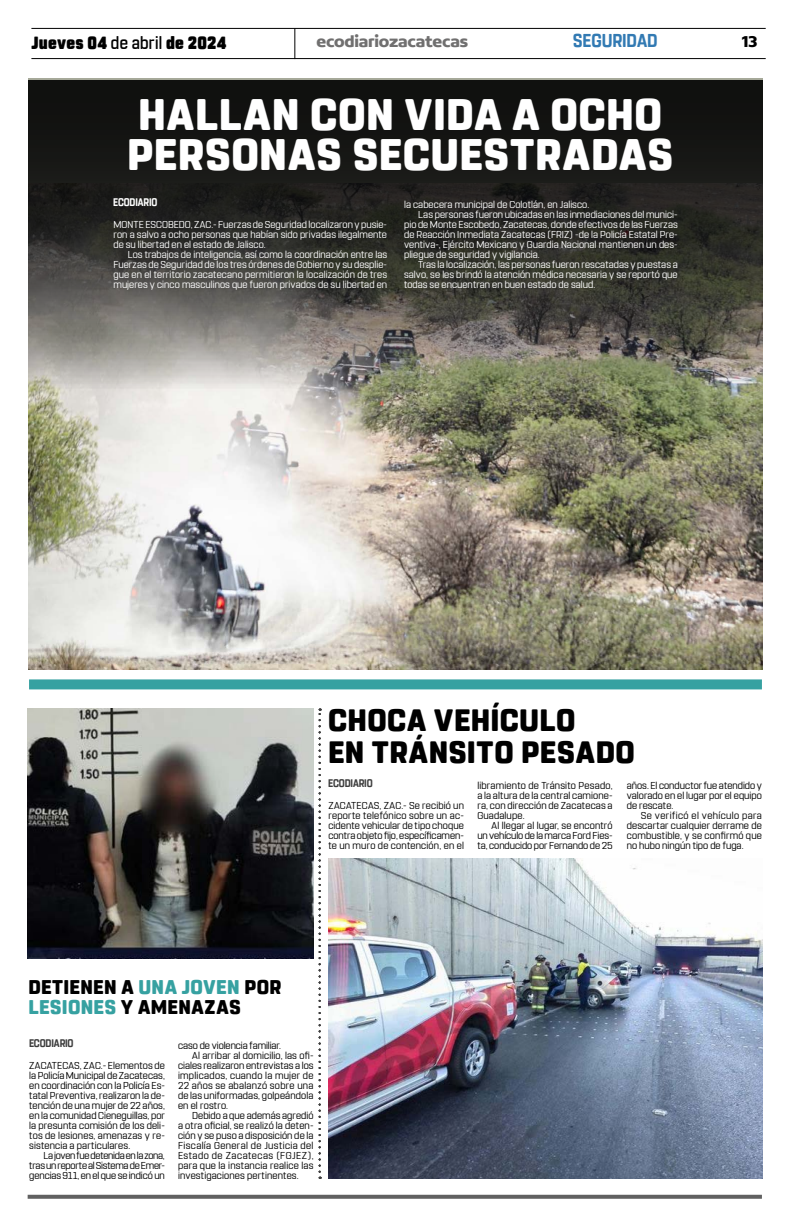
<style>
.page{position:relative;width:791px;height:1225px;background:#fff}
.page>*{position:absolute;margin:0;border:0;box-sizing:border-box;transform-origin:0 0}
.t1{font:800 44px/40px "Rohn Rounded";letter-spacing:.01em;color:#fff}
.t2{font:800 30.8px/32px "Rohn Rounded";letter-spacing:.015em;color:#000}
.t3{font:800 19.8px/20px "Rohn Rounded";letter-spacing:.02em;color:#000}
.t4{font:700 18.6px "Rohn Rounded";letter-spacing:-.01em;color:#327ab3;scale:.91 1}
.t5{font:900 17.6px "Rohn Rounded";letter-spacing:.015em;color:#000;scale:.91 1}
.t6{font:700 16.9px "Concord";letter-spacing:-.01em;color:#706f6f}
.t7{font:700 16.9px "Concord";color:#000}
.t8{font:700 11px "Rohn Rounded";letter-spacing:-.015em;color:#3d3d3d;scale:.88 1}
.t9{font:700 11px "Rohn Rounded";letter-spacing:-.015em;color:#fff;scale:.87 1}
.t10{font:10px/10px "Rohn Rounded";letter-spacing:.01em;color:#000;text-align:justify}
.t11{font:10px/10px "Rohn Rounded";letter-spacing:.005em;color:#fff;text-align:justify}
.t12{font:10px "Rohn Rounded";letter-spacing:.035em;color:#000}
.t13{font:10px "Rohn Rounded";letter-spacing:.05em;color:#000}
.t14{font:10px "Rohn Rounded";letter-spacing:.03em;color:#000}
.s1{font-weight:500}
.s2{color:#36a1a1}
</style>
<div class="page">
<img style="left:28px;top:388px;width:735px;height:281px">
<hr style="left:31px;top:28px;width:735px;height:1px;background:#000">
<hr style="left:294px;top:28px;width:1px;height:31px;background:#000">
<hr style="left:31px;top:58px;width:735px;height:1px;background:#000">
<svg style="left:28px;top:1194px;width:734px;height:4px;background:#7f7f7f"></svg>
<svg style="left:31px;top:80px;width:732px;height:308px;background:#3d3c37"></svg>
<div style="left:29px;top:679px;width:733px;height:10px;background:#36a1a1"></div>
<img style="left:328px;top:858px;width:435px;height:320px">
<svg style="left:319px;top:708px;width:2px;height:470px"></svg>
<img style="left:28px;top:708px;width:286px;height:250px">
<h3 class="t5" style="left:31px;top:33px;width:216px">Jueves 04 <span class="s1">de abril</span> de 2024</h3>
<h3 class="t6" style="left:316px;top:31px;width:153px">ecodiariozacatecas</h3>
<h3 class="t4" style="left:573px;top:30px;width:95px">SEGURIDAD</h3>
<h3 class="t7" style="left:742px;top:31px;width:18px">13</h3>
<h1 class="t1" style="left:127px;top:95px;width:547px">HALLAN CON VIDA A OCHO<br>PERSONAS SECUESTRADAS</h1>
<p class="t9" style="left:113px;top:196px;width:52px">ECODIARIO</p>
<p class="t11" style="left:404px;top:200px;width:187px">la cabecera municipal de Colotlán, en Jalisco.</p>
<p class="t11" style="left:418px;top:210px;width:261px">Las personas fueron ubicadas en las inmediaciones del munici-</p>
<p class="t11" style="left:404px;top:220px;width:275px">pio de Monte Escobedo, Zacatecas, donde efectivos de las Fuerzas</p>
<p class="t11" style="left:404px;top:230px;width:275px">de Reacción Inmediata Zacatecas (FRIZ) -de la Policía Estatal Pre-</p>
<p class="t11" style="left:404px;top:240px;width:275px">ventiva-, Ejército Mexicano y Guardia Nacional mantienen un des-</p>
<p class="t11" style="left:404px;top:250px;width:137px">pliegue de seguridad y vigilancia.</p>
<p class="t11" style="left:418px;top:260px;width:261px">Tras la localización, las personas fueron rescatadas y puestas a</p>
<p class="t11" style="left:404px;top:270px;width:275px">salvo, se les brindó la atención médica necesaria y se reportó que</p>
<p class="t11" style="left:404px;top:280px;width:193px">todas se encuentran en buen estado de salud.</p>
<p class="t11" style="left:114px;top:220px;width:275px">MONTE ESCOBEDO, ZAC.- Fuerzas de Seguridad localizaron y pusie&shy;ron a salvo a ocho personas que habían sido privadas ilegalmente de su libertad en el estado de Jalisco.</p>
<p class="t11" style="left:114px;top:250px;width:275px;text-indent:14px">Los trabajos de inteligencia, así como la coordinación entre las Fuerzas de Seguridad de los tres órdenes de Gobierno y su desplie&shy;gue en el territorio zacatecano permitieron la localización de tres mujeres y cinco masculinos que fueron privados de su libertad en</p>
<h2 class="t2" style="left:328px;top:704px;width:308px">CHOCA VEHÍCULO<br>EN TRÁNSITO PESADO</h2>
<p class="t10" style="left:328px;top:800px;width:137px">ZACATECAS, ZAC.- Se recibió un reporte telefónico sobre un ac&shy;cidente vehicular de tipo choque contra objeto fijo, específicamen&shy;te un muro de contención, en el</p>
<p class="t8" style="left:328px;top:777px;width:52px">ECODIARIO</p>
<p class="t10" style="left:477px;top:780px;width:137px">libramiento de Tránsito Pesado, a la altura de la central camione&shy;ra, con dirección de Zacatecas a Guadalupe.</p>
<p class="t10" style="left:477px;top:820px;width:137px;text-indent:14px">Al llegar al lugar, se encontró un vehículo de la marca Ford Fies&shy;ta, conducido por Fernando de 25</p>
<p class="t10" style="left:627px;top:780px;width:137px">años. El conductor fue atendido y valorado en el lugar por el equipo de rescate.</p>
<p class="t10" style="left:627px;top:810px;width:137px;text-indent:14px">Se verificó el vehículo para descartar cualquier derrame de combustible, y se confirmó que no hubo ningún tipo de fuga.</p>
<h3 class="t3" style="left:28px;top:977px;width:255px">DETIENEN A <span class="s2">UNA JOVEN</span> POR<br><span class="s2">LESIONES</span> Y AMENAZAS</h3>
<p class="t10" style="left:178px;top:1040px;width:104px">caso de violencia familiar.</p>
<p class="t10" style="left:192px;top:1050px;width:123px">Al arribar al domicilio, las ofi-</p>
<p class="t10" style="left:178px;top:1060px;width:137px">ciales realizaron entrevistas a los</p>
<p class="t10" style="left:178px;top:1070px;width:137px">implicados, cuando la mujer de</p>
<p class="t14" style="left:178px;top:1079px;width:137px">22 años se abalanzó sobre una</p>
<p class="t10" style="left:178px;top:1090px;width:137px">de las uniformadas, golpeándola</p>
<p class="t10" style="left:178px;top:1100px;width:52px">en el rostro.</p>
<p class="t10" style="left:192px;top:1110px;width:123px">Debido a que además agredió</p>
<p class="t10" style="left:178px;top:1120px;width:137px">a otra oficial, se realizó la deten-</p>
<p class="t10" style="left:178px;top:1130px;width:137px">ción y se puso a disposición de la</p>
<p class="t12" style="left:178px;top:1139px;width:137px">Fiscalía General de Justicia del</p>
<p class="t13" style="left:178px;top:1149px;width:137px">Estado de Zacatecas (FGJEZ),</p>
<p class="t10" style="left:178px;top:1160px;width:137px">para que la instancia realice las</p>
<p class="t10" style="left:178px;top:1170px;width:122px">investigaciones pertinentes.</p>
<p class="t8" style="left:29px;top:1037px;width:52px">ECODIARIO</p>
<p class="t10" style="left:29px;top:1060px;width:137px">ZACATECAS, ZAC.- Elementos de la Policía Municipal de Zacatecas, en coordinación con la Policía Es&shy;tatal Preventiva, realizaron la de&shy;tención de una mujer de 22 años, en la comunidad Cieneguillas, por la presunta comisión de los deli&shy;tos de lesiones, amenazas y re&shy;sistencia a particulares.</p>
<p class="t10" style="left:29px;top:1150px;width:137px;text-indent:14px">La joven fue detenida en la zona, tras un reporte al Sistema de Emer&shy;gencias 911, en el que se indicó un</p>
</div>
